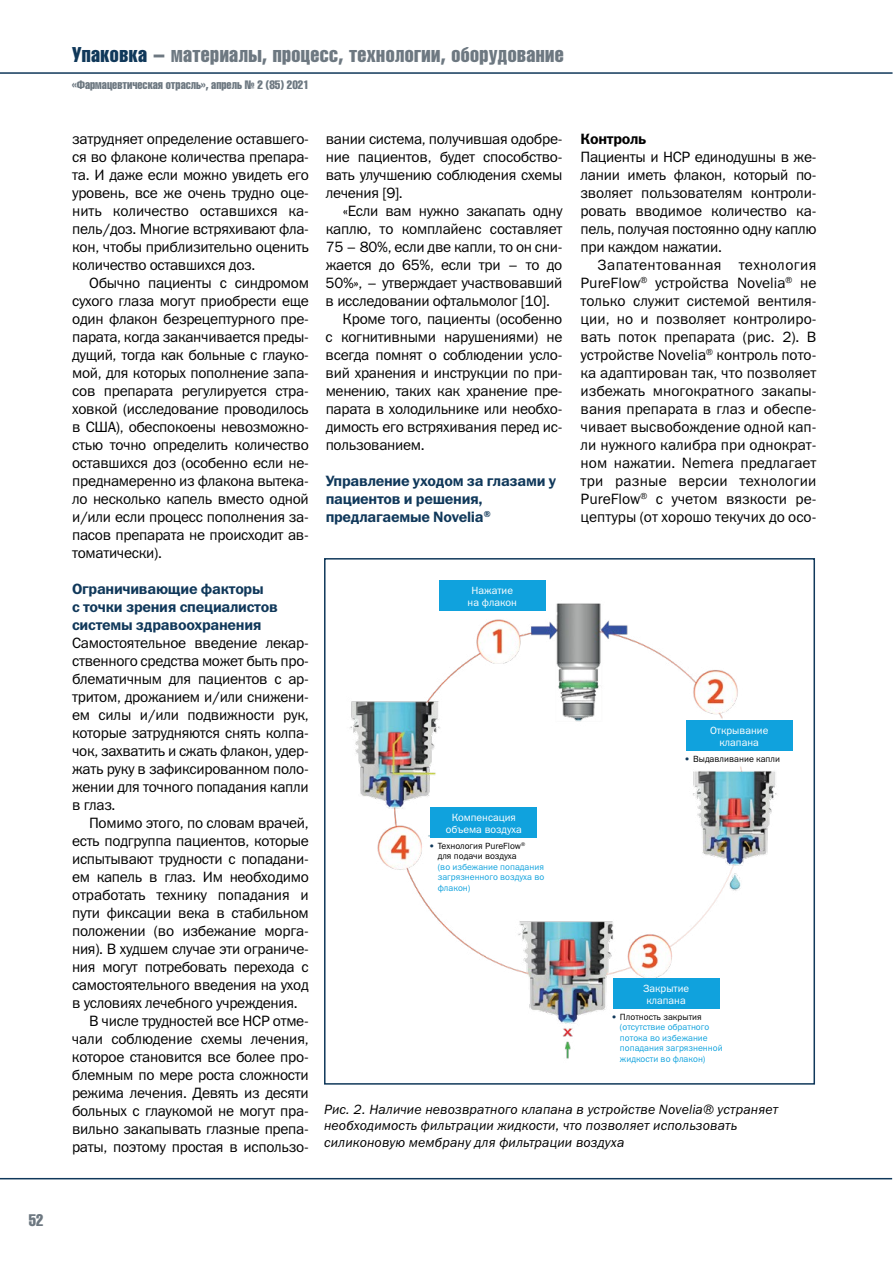
<style>
.page{position:relative;width:893px;height:1263px;background:#fff}
.page>*{position:absolute;margin:0;border:0;box-sizing:border-box;transform-origin:0 0}
.t1{font:21px "Helios Compressed";letter-spacing:.02em;color:#6d7881}
.t2{font:16.5px "Helios Compressed";color:#6d7881;scale:.95 1}
.t3{font:15px/18px "Franklin Gothic Book C";letter-spacing:-.02em;color:#000;text-align:justify}
.t4{font:15px/18px "Franklin Gothic Demi C";letter-spacing:-.02em;color:#10385a}
.t5{font:15px "Franklin Gothic Demi C";letter-spacing:-.02em;color:#000}
.t6{font:italic 13.5px/16.5px "Franklin Gothic Book C";letter-spacing:.01em;color:#000}
.t7{font:12px "Helios Compressed";color:#6d7881}
.t8{font:10.5px/12px "Franklin Gothic Book C";color:#fff;text-align:center}
.t9{font:9px/10.5px "Franklin Gothic Book C";color:#10a2dd}
.t10{font:9px/10.5px "Franklin Gothic Book C";color:#000;text-align:center}
.s1{color:#10385a}
.s2{color:#000}
</style>
<div class="page">
<hr style="left:0;top:72px;width:892px;height:2px;background:#10385a">
<hr style="left:0;top:1178px;width:892px;height:1px;background:#10385a">
<img style="left:350px;top:603px;width:427px;height:456px">
<div style="left:324px;top:558px;width:491px;height:527px;border:2px solid #10385a"></div>
<div style="left:686px;top:720px;width:107px;height:31px;background:#10a2dd"></div>
<div style="left:613px;top:978px;width:106px;height:30px;background:#10a2dd"></div>
<div style="left:430px;top:807px;width:107px;height:30px;background:#10a2dd"></div>
<div style="left:439px;top:580px;width:107px;height:31px;background:#10a2dd"></div>
<p class="t2" style="left:29px;top:1210px;width:17px">52</p>
<h1 class="t1" style="left:72px;top:42px;width:493px"><span class="s1">Упаковка</span> – материалы, процесс, технологии, оборудование</h1>
<p class="t7" style="left:72px;top:77px;width:238px">«Фармацевтическая отрасль», апрель № 2 (85) 2021</p>
<p class="t3" style="left:72px;top:130px;width:238px">затрудняет определение оставшего&shy;ся во флаконе количества препара&shy;та. И даже если можно увидеть его уровень, все же очень трудно оце&shy;нить количество оставшихся ка&shy;пель/доз. Многие встряхивают фла&shy;кон, чтобы приблизительно оценить количество оставшихся доз.</p>
<p class="t3" style="left:72px;top:274px;width:238px;text-indent:17px">Обычно пациенты с синдромом сухого глаза могут приобрести еще один флакон безрецептурного пре&shy;парата, когда заканчивается преды&shy;дущий, тогда как больные с глауко&shy;мой, для которых пополнение запа&shy;сов препарата регулируется стра&shy;ховкой (исследование проводилось в США), обеспокоены невозможно&shy;стью точно определить количество оставшихся доз (особенно если не&shy;преднамеренно из флакона вытека&shy;ло несколько капель вместо одной и/или если процесс пополнения за&shy;пасов препарата не происходит ав&shy;томатически).</p>
<p class="t4" style="left:72px;top:580px;width:207px">Ограничивающие факторы<br>с точки зрения специалистов системы здравоохранения</p>
<p class="t3" style="left:72px;top:634px;width:238px">Самостоятельное введение лекар&shy;ственного средства может быть про&shy;блематичным для пациентов с ар&shy;тритом, дрожанием и/или снижени&shy;ем силы и/или подвижности рук, которые затрудняются снять колпа&shy;чок, захватить и сжать флакон, удер&shy;жать руку в зафиксированном поло&shy;жении для точного попадания капли в глаз.</p>
<p class="t3" style="left:89px;top:814px;width:221px">Помимо этого, по словам врачей,</p>
<p class="t3" style="left:72px;top:832px;width:238px">есть подгруппа пациентов, которые</p>
<p class="t3" style="left:72px;top:850px;width:238px">испытывают трудности с попадани-</p>
<p class="t3" style="left:72px;top:868px;width:238px">ем капель в глаз. Им необходимо</p>
<p class="t3" style="left:72px;top:886px;width:238px">отработать технику попадания и</p>
<p class="t3" style="left:72px;top:904px;width:238px">пути фиксации века в стабильном</p>
<p class="t3" style="left:72px;top:922px;width:238px">положении (во избежание морга-</p>
<p class="t3" style="left:72px;top:940px;width:238px">ния). В худшем случае эти ограниче-</p>
<p class="t3" style="left:72px;top:958px;width:238px">ния могут потребовать перехода с</p>
<p class="t3" style="left:72px;top:976px;width:238px">самостоятельного введения на уход</p>
<p class="t3" style="left:72px;top:994px;width:227px">в условиях лечебного учреждения.</p>
<p class="t3" style="left:89px;top:1012px;width:221px">В числе трудностей все НСР отме-</p>
<p class="t3" style="left:72px;top:1030px;width:238px">чали соблюдение схемы лечения,</p>
<p class="t3" style="left:72px;top:1048px;width:238px">которое становится все более про-</p>
<p class="t3" style="left:72px;top:1066px;width:238px">блемным по мере роста сложности</p>
<p class="t3" style="left:72px;top:1084px;width:238px">режима лечения. Девять из десяти</p>
<p class="t3" style="left:72px;top:1102px;width:238px">больных с глаукомой не могут пра-</p>
<p class="t3" style="left:72px;top:1120px;width:238px">вильно закапывать глазные препа-</p>
<p class="t3" style="left:72px;top:1138px;width:238px">раты, поэтому простая в использо-</p>
<p class="t3" style="left:326px;top:130px;width:238px">вании система, получившая одобре&shy;ние пациентов, будет способство&shy;вать улучшению соблюдения схемы лечения [9].</p>
<p class="t3" style="left:343px;top:202px;width:221px">«Если вам нужно закапать одну</p>
<p class="t3" style="left:326px;top:220px;width:238px">каплю, то комплайенс составляет</p>
<p class="t3" style="left:326px;top:238px;width:238px">75 – 80%, если две капли, то он сни-</p>
<p class="t3" style="left:326px;top:256px;width:238px">жается до 65%, если три – то до</p>
<p class="t3" style="left:326px;top:274px;width:238px">50%», – утверждает участвовавший</p>
<p class="t3" style="left:326px;top:292px;width:226px">в исследовании офтальмолог [10].</p>
<p class="t3" style="left:343px;top:310px;width:221px">Кроме того, пациенты (особенно</p>
<p class="t3" style="left:326px;top:328px;width:238px">с когнитивными нарушениями) не</p>
<p class="t3" style="left:326px;top:346px;width:238px">всегда помнят о соблюдении усло-</p>
<p class="t3" style="left:326px;top:364px;width:238px">вий хранения и инструкции по при-</p>
<p class="t3" style="left:326px;top:382px;width:238px">менению, таких как хранение пре-</p>
<p class="t3" style="left:326px;top:400px;width:238px">парата в холодильнике или необхо-</p>
<p class="t3" style="left:326px;top:418px;width:238px">димость его встряхивания перед ис-</p>
<p class="t3" style="left:326px;top:436px;width:100px">пользованием.</p>
<p class="t4" style="left:326px;top:472px;width:232px">Управление уходом за глазами у пациентов и решения, предлагаемые Novelia<sup>®</sup></p>
<p class="t5" style="left:580px;top:130px;width:67px">Контроль</p>
<p class="t3" style="left:580px;top:148px;width:237px">Пациенты и НСР единодушны в же&shy;лании иметь флакон, который по&shy;зволяет пользователям контроли&shy;ровать вводимое количество ка&shy;пель, получая постоянно одну каплю при каждом нажатии.</p>
<p class="t3" style="left:580px;top:256px;width:237px;text-indent:17px">Запатентованная технология PureFlow<sup>®</sup> устройства Novelia<sup>®</sup> не только служит системой вентиля&shy;ции, но и позволяет контролиро&shy;вать поток препарата (рис. 2). В устройстве Novelia<sup>®</sup> контроль пото&shy;ка адаптирован так, что позволяет избежать многократного закапы&shy;вания препарата в глаз и обеспе&shy;чивает высвобождение одной кап&shy;ли нужного калибра при однократ&shy;ном нажатии. Nemera предлагает три разные версии технологии PureFlow<sup>®</sup> с учетом вязкости ре&shy;цептуры (от хорошо текучих до осо-</p>
<p class="t8" style="left:468px;top:584px;width:51px">Нажатие на флакон</p>
<p class="t8" style="left:446px;top:811px;width:77px">Компенсация объема воздуха</p>
<p class="t10" style="left:429px;top:840px;width:97px"><span class="s1">•</span> Технология PureFlow<sup>® </sup>для подачи воздуха</p>
<p class="t9" style="left:438px;top:861px;width:108px;text-align:justify">(во избежание попадания загрязненного воздуха во флакон)</p>
<p class="t8" style="left:710px;top:724px;width:60px">Открывание клапана</p>
<p class="t10" style="left:685px;top:754px;width:97px"><span class="s1">•</span> Выдавливание капли</p>
<p class="t8" style="left:643px;top:982px;width:48px">Закрытие клапана</p>
<p class="t9" style="left:620px;top:1011px;width:104px;text-indent:-8px"><span class="s1">•</span> <span class="s2">Плотность закрытия </span>(отсутствие обратного потока во избежание попадания загрязненной жидкости во флакон)</p>
<p class="t6" style="left:324px;top:1101px;width:456px">Рис. 2. Наличие невозвратного клапана в устройстве Novelia® устраняет необходимость фильтрации жидкости, что позволяет использовать силиконовую мембрану для фильтрации воздуха</p>
</div>
